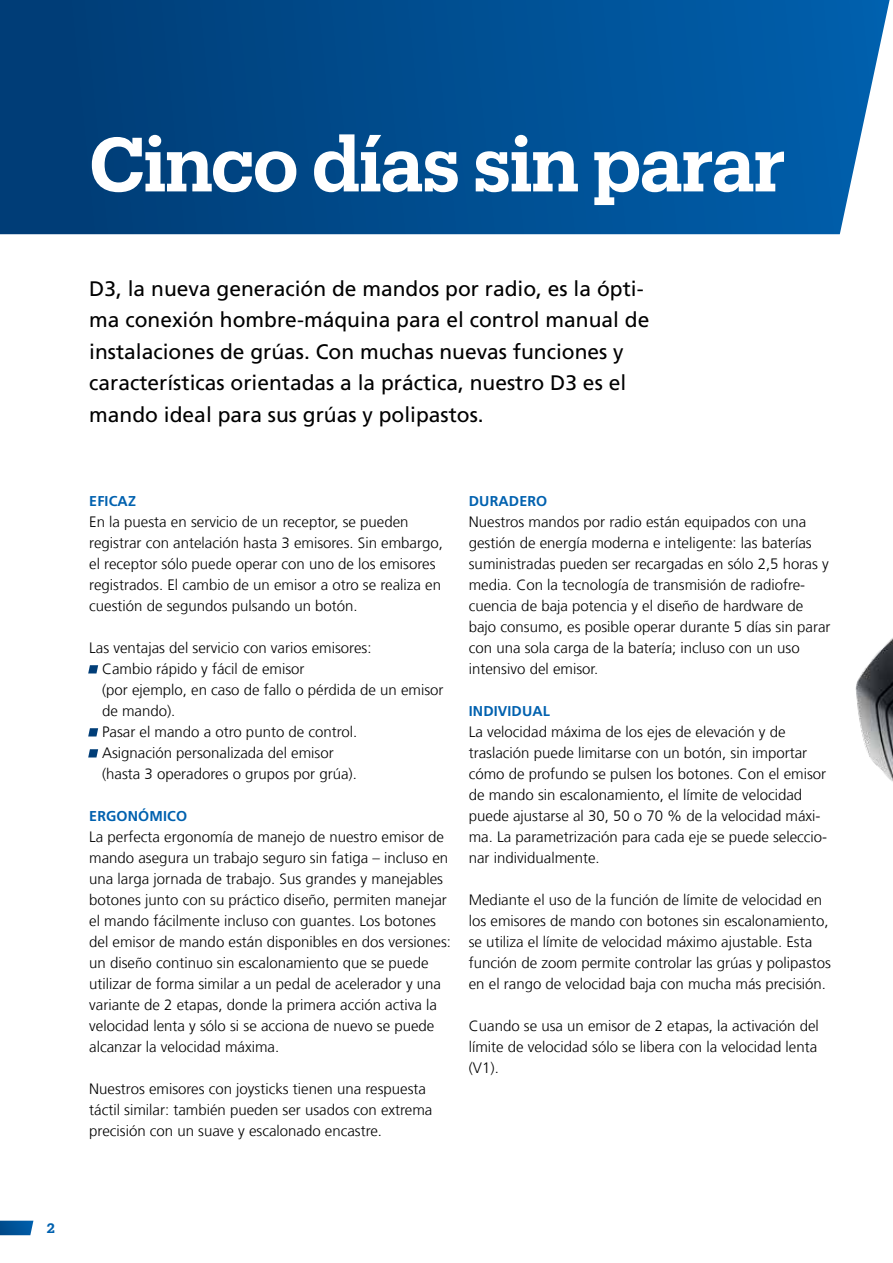
<style>
.page{position:relative;width:893px;height:1263px;background:#fff}
.page>*{position:absolute;margin:0;border:0;box-sizing:border-box;transform-origin:0 0}
.t1{font:600 75px "Produkt";letter-spacing:-.015em;color:#fff}
.t2{font:21px/31.5px "Frutiger LT Com";color:#000}
.t3{font:300 15px/21px "Frutiger LT Com";color:#000}
.t4{font:700 14.25px "Frutiger LT Com";letter-spacing:.01em;color:#0061af}
.t5{font:600 13.5px "Produkt";color:#0061af}
.s1{color:#fff}
</style>
<div class="page">
<img style="left:855px;top:638px;width:38px;height:144px">
<svg style="left:0;top:1221px;width:33px;height:14px"></svg>
<svg style="left:0;top:0;width:890px;height:234px;background:#065192"></svg>
<p class="t5" style="left:47px;top:1218px;width:10px">2</p>
<h1 class="t1" style="left:89px;top:111px;width:698px">Cinco días sin parar</h1>
<p class="t2" style="left:89px;top:273px;width:562px">D3, la nueva generación de mandos por radio, es la ópti&shy;ma conexión hombre-máquina para el control manual de instalaciones de grúas. Con muchas nuevas funciones y características orientadas a la práctica, nuestro D3 es el mando ideal para sus grúas y polipastos.</p>
<p class="t4" style="left:89px;top:492px;width:48px">EFICAZ</p>
<p class="t3" style="left:89px;top:511px;width:355px">En la puesta en servicio de un receptor, se pueden registrar con antelación hasta 3 emisores. Sin embargo, el receptor sólo puede operar con uno de los emisores registrados. El cambio de un emisor a otro se realiza en cuestión de segundos pulsando un botón.</p>
<p class="t3" style="left:89px;top:637px;width:284px">Las ventajas del servicio con varios emisores:</p>
<p class="t3" style="left:102px;top:658px;width:343px;text-indent:-13px"><span class="s1">•</span> Cambio rápido y fácil de emisor<br>(por ejemplo, en caso de fallo o pérdida de un emisor de mando).</p>
<p class="t3" style="left:89px;top:721px;width:270px"><span class="s1">•</span> Pasar el mando a otro punto de control.</p>
<p class="t3" style="left:102px;top:742px;width:256px;text-indent:-13px"><span class="s1">•</span> Asignación personalizada del emisor (hasta 3 operadores o grupos por grúa).</p>
<p class="t4" style="left:89px;top:807px;width:99px">ERGONÓMICO</p>
<p class="t3" style="left:89px;top:826px;width:363px">La perfecta ergonomía de manejo de nuestro emisor de mando asegura un trabajo seguro sin fatiga – incluso en una larga jornada de trabajo. Sus grandes y manejables botones junto con su práctico diseño, permiten manejar el mando fácilmente incluso con guantes. Los botones del emisor de mando están disponibles en dos versiones: un diseño continuo sin escalonamiento que se puede utilizar de forma similar a un pedal de acelerador y una variante de 2 etapas, donde la primera acción activa la velocidad lenta y sólo si se acciona de nuevo se puede alcanzar la velocidad máxima.</p>
<p class="t3" style="left:89px;top:1078px;width:345px">Nuestros emisores con joysticks tienen una respuesta táctil similar: también pueden ser usados con extrema precisión con un suave y escalonado encastre.</p>
<p class="t4" style="left:469px;top:492px;width:80px">DURADERO</p>
<p class="t3" style="left:469px;top:511px;width:363px">Nuestros mandos por radio están equipados con una gestión de energía moderna e inteligente: las baterías suministradas pueden ser recargadas en sólo 2,5 horas y media. Con la tecnología de transmisión de radiofre&shy;cuencia de baja potencia y el diseño de hardware de bajo consumo, es posible operar durante 5 días sin parar con una sola carga de la batería; incluso con un uso intensivo del emisor.</p>
<p class="t4" style="left:469px;top:702px;width:83px">INDIVIDUAL</p>
<p class="t3" style="left:469px;top:721px;width:360px">La velocidad máxima de los ejes de elevación y de traslación puede limitarse con un botón, sin importar cómo de profundo se pulsen los botones. Con el emisor de mando sin escalonamiento, el límite de velocidad puede ajustarse al 30, 50 o 70 % de la velocidad máxi&shy;ma. La parametrización para cada eje se puede seleccio&shy;nar individualmente.</p>
<p class="t3" style="left:469px;top:889px;width:364px">Mediante el uso de la función de límite de velocidad en los emisores de mando con botones sin escalonamiento, se utiliza el límite de velocidad máximo ajustable. Esta función de zoom permite controlar las grúas y polipastos en el rango de velocidad baja con mucha más precisión.</p>
<p class="t3" style="left:469px;top:1015px;width:352px;text-align:justify">Cuando se usa un emisor de 2 etapas, la activación del límite de velocidad sólo se libera con la velocidad lenta (V1).</p>
</div>
